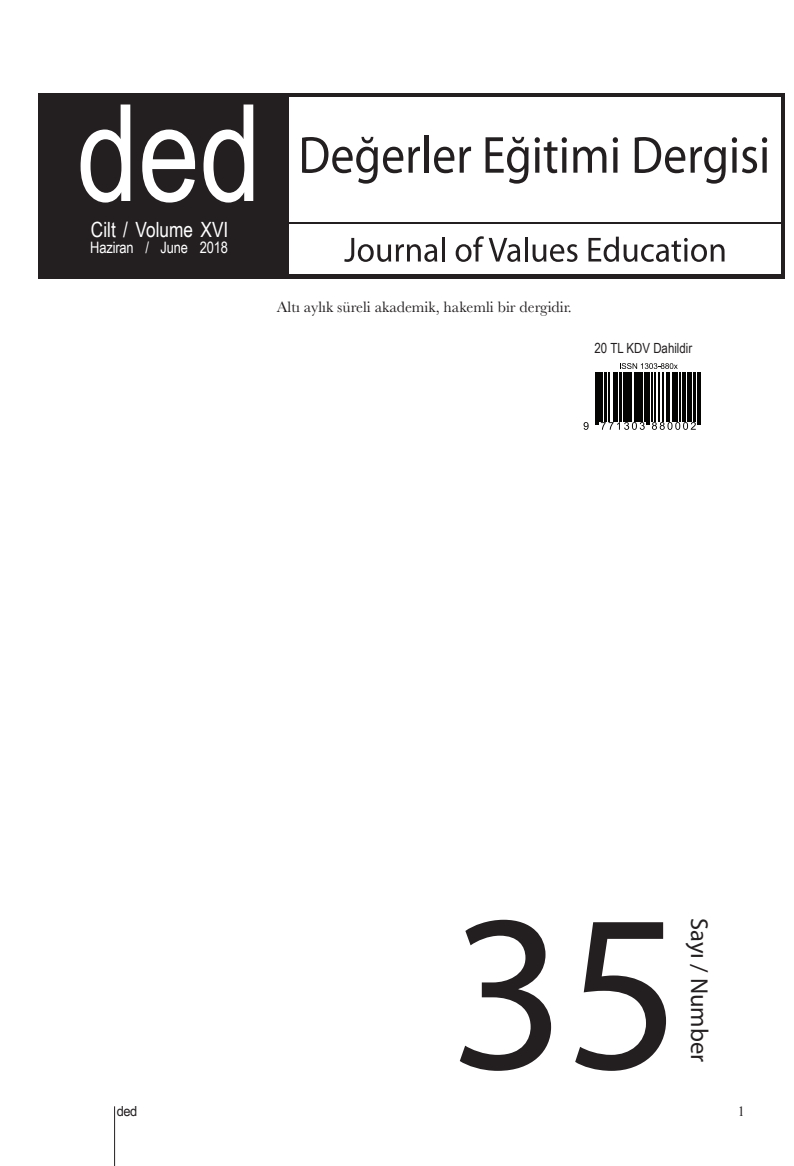
<style>
.page{position:relative;width:794px;height:1166px;background:#fff}
.page>*{position:absolute;margin:0;border:0;box-sizing:border-box;transform-origin:0 0}
.Heading_2{font:224.88px "Myriad Pro";color:#231f20}
.BASLIK_MAKALE{font:24.5px "Myriad Pro";color:#231f20}
.dip{font:21px "Arial Narrow";color:#fff}
.BASLIK_MAKALE-2{font:15.75px "Baskerville";color:#231f20}
.dip-2{font:15.75px "Arial Narrow";letter-spacing:-.01em;color:#fff}
.BASLIK_MAKALE-3{font:14px "Arial Narrow";color:#231f20}
.t1{font:14px "Times New Roman";color:#231f20}
.t2{font:13.83px "Arial Narrow";color:#231f20;scale:1.14 1}
</style>
<div class="page">
<hr style="left:114px;top:1106px;width:1px;height:60px;background:#231f20">
<div style="left:38px;top:93px;width:747px;height:185px;background:#231f20"></div>
<div style="left:289px;top:97px;width:491px;height:125px;background:#fff"></div>
<div style="left:289px;top:225px;width:491px;height:49px;background:#fff"></div>
<svg style="left:302px;top:137px;width:118px;height:47px"></svg>
<hr style="left:424px;top:135px;width:4px;height:38px;background:#231f20">
<svg style="left:434px;top:147px;width:37px;height:26px"></svg>
<svg style="left:485px;top:137px;width:43px;height:47px"></svg>
<svg style="left:534px;top:137px;width:33px;height:36px"></svg>
<svg style="left:573px;top:147px;width:33px;height:26px"></svg>
<svg style="left:613px;top:137px;width:5px;height:36px"></svg>
<svg style="left:635px;top:137px;width:91px;height:47px"></svg>
<svg style="left:732px;top:137px;width:35px;height:36px"></svg>
<svg style="left:344px;top:238px;width:93px;height:24px"></svg>
<hr style="left:442px;top:237px;width:3px;height:24px;background:#231f20">
<svg style="left:455px;top:236px;width:65px;height:26px"></svg>
<hr style="left:525px;top:237px;width:3px;height:24px;background:#231f20">
<svg style="left:532px;top:244px;width:45px;height:18px"></svg>
<svg style="left:588px;top:237px;width:136px;height:25px"></svg>
<svg style="left:81px;top:104px;width:49px;height:99px"></svg>
<svg style="left:142px;top:129px;width:53px;height:74px"></svg>
<svg style="left:203px;top:104px;width:50px;height:99px"></svg>
<svg style="left:588px;top:364px;width:113px;height:65px"></svg>
<svg style="left:620px;top:363px;width:57px;height:6px"></svg>
<svg style="left:583px;top:422px;width:5px;height:8px"></svg>
<svg style="left:601px;top:422px;width:43px;height:8px"></svg>
<svg style="left:652px;top:422px;width:44px;height:8px"></svg>
<hr style="left:595px;top:372px;width:1px;height:52px;background:#040503">
<hr style="left:597px;top:372px;width:1px;height:52px;background:#040503">
<hr style="left:600px;top:372px;width:3px;height:49px;background:#040503">
<hr style="left:604px;top:372px;width:2px;height:49px;background:#040503">
<hr style="left:608px;top:372px;width:2px;height:49px;background:#040503">
<hr style="left:613px;top:372px;width:1px;height:49px;background:#040503">
<hr style="left:615px;top:372px;width:2px;height:49px;background:#040503">
<hr style="left:620px;top:372px;width:2px;height:49px;background:#040503">
<hr style="left:623px;top:372px;width:4px;height:49px;background:#040503">
<hr style="left:628px;top:372px;width:2px;height:49px;background:#040503">
<hr style="left:631px;top:372px;width:1px;height:49px;background:#040503">
<hr style="left:634px;top:372px;width:3px;height:49px;background:#040503">
<div style="left:638px;top:372px;width:5px;height:49px;background:#040503"></div>
<hr style="left:644px;top:372px;width:1px;height:49px;background:#040503">
<hr style="left:646px;top:372px;width:1px;height:52px;background:#040503">
<hr style="left:648px;top:372px;width:2px;height:52px;background:#040503">
<hr style="left:651px;top:372px;width:1px;height:49px;background:#040503">
<hr style="left:654px;top:372px;width:1px;height:49px;background:#040503">
<hr style="left:658px;top:372px;width:2px;height:49px;background:#040503">
<hr style="left:662px;top:372px;width:1px;height:49px;background:#040503">
<hr style="left:666px;top:372px;width:4px;height:49px;background:#040503">
<hr style="left:672px;top:372px;width:1px;height:49px;background:#040503">
<hr style="left:674px;top:372px;width:3px;height:49px;background:#040503">
<hr style="left:680px;top:372px;width:1px;height:49px;background:#040503">
<hr style="left:682px;top:372px;width:3px;height:49px;background:#040503">
<hr style="left:687px;top:372px;width:1px;height:49px;background:#040503">
<hr style="left:690px;top:372px;width:2px;height:49px;background:#040503">
<hr style="left:693px;top:372px;width:2px;height:49px;background:#040503">
<hr style="left:697px;top:372px;width:1px;height:52px;background:#040503">
<hr style="left:700px;top:372px;width:1px;height:52px;background:#040503">
<p class="dip" style="left:91px;top:214px;width:139px">Cilt / Volume XVI</p>
<p class="dip-2" style="left:90px;top:236px;width:139px">Haziran / June 2018</p>
<p class="BASLIK_MAKALE-2" style="left:277px;top:297px;width:296px">Altı aylık süreli akademik, hakemli bir dergidir.</p>
<p class="BASLIK_MAKALE-3" style="left:594px;top:337px;width:99px">20 TL KDV Dahildir</p>
<p class="Heading_2" style="left:450px;top:854px;width:232px">35</p>
<p class="BASLIK_MAKALE" style="left:714px;top:918px;width:146px;rotate:90deg">Sayı / Number</p>
<p class="t2" style="left:117px;top:1101px;width:20px">ded</p>
<p class="t1" style="left:738px;top:1102px;width:8px">1</p>
</div>
